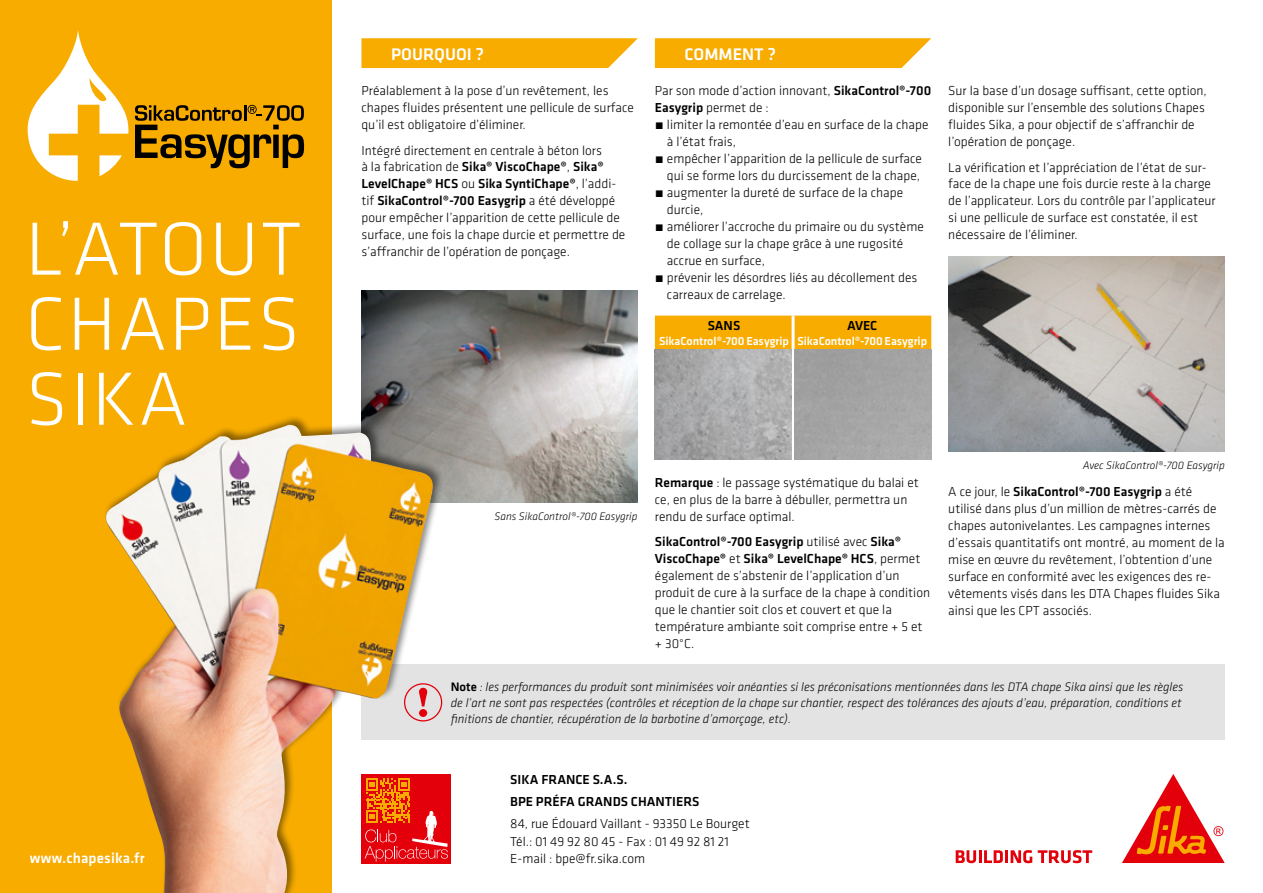
<style>
.page{position:relative;width:1263px;height:893px;background:#fff}
.page>*{position:absolute;margin:0;border:0;box-sizing:border-box;transform-origin:0 0}
.t1{font:300 78px/75px "Klavika";letter-spacing:.03em;color:#fff;text-align:justify}
.t2{font:500 17.4px "Klavika";color:#fff}
.t3{font:500 15px "Klavika";letter-spacing:.01em;color:#fff}
.t4{font:300 13.5px/17px "Klavika";color:#000}
.t5{font:500 13.5px/21.9px "Klavika";color:#000}
.t6{font:italic 300 12.75px/15.8px "Klavika";color:#000}
.t7{font:500 12px "Klavika";letter-spacing:-.005em;color:#fff}
.t8{font:italic 300 11.25px "Klavika";color:#000}
.s1{font-weight:500}
.s2{font-weight:500;font-style:normal}
</style>
<div class="page">
<div style="left:0;top:0;width:332px;height:893px;background:#f8ac00"></div>
<img style="left:361px;top:290px;width:277px;height:213px">
<svg style="left:956px;top:850px;width:76px;height:13px"></svg>
<svg style="left:1038px;top:850px;width:54px;height:13px"></svg>
<svg style="left:1122px;top:774px;width:103px;height:89px"></svg>
<svg style="left:135px;top:105px;width:169px;height:63px"></svg>
<svg style="left:27px;top:30px;width:102px;height:151px"></svg>
<div style="left:655px;top:316px;width:276px;height:33px;background:#f8ac00"></div>
<hr style="left:791px;top:316px;width:3px;height:33px;background:#fff">
<img style="left:655px;top:349px;width:136px;height:111px">
<img style="left:948px;top:256px;width:277px;height:196px">
<div style="left:361px;top:774px;width:90px;height:89px;background:#e3000b"></div>
<svg style="left:444px;top:843px;width:4px;height:16px"></svg>
<div style="left:361px;top:665px;width:864px;height:75px;background:#e3e3e3"></div>
<svg style="left:361px;top:38px;width:277px;height:30px;background:#f8b110"></svg>
<svg style="left:655px;top:38px;width:276px;height:30px;background:#f8b00f"></svg>
<div style="left:104px;top:415px;width:340px;height:478px;background:#000;opacity:.45"></div>
<img style="left:104px;top:425px;width:330px;height:468px">
<h1 class="t1" style="left:26px;top:211px;width:277px">L’ATOUT CHAPES SIKA</h1>
<p class="t3" style="left:30px;top:848px;width:116px">www.chapesika.fr</p>
<p class="t2" style="left:391px;top:42px;width:94px">POURQUOI ?</p>
<p class="t2" style="left:685px;top:42px;width:93px">COMMENT ?</p>
<p class="t4" style="left:361px;top:82px;width:274px">Préalablement à la pose d’un revêtement, les chapes fluides présentent une pellicule de surface qu’il est obligatoire d’éliminer.</p>
<p class="t4" style="left:361px;top:141px;width:265px">Intégré directement en centrale à béton lors<br>à la fabrication de <span class="s1">Sika® ViscoChape®</span>, <span class="s1">Sika® LevelChape® HCS</span> ou <span class="s1">Sika SyntiChape®</span>, l’addi&shy;tif <span class="s1">SikaControl®-700 Easygrip</span> a été développé pour empêcher l’apparition de cette pellicule de surface, une fois la chape durcie et permettre de s’affranchir de l’opération de ponçage.</p>
<p class="t4" style="left:655px;top:82px;width:278px">Par son mode d’action innovant, <span class="s1">SikaControl®-700<br>Easygrip</span> permet de :</p>
<p class="t4" style="left:667px;top:116px;width:263px;text-indent:-12px">• limiter la remontée d’eau en surface de la chape à l’état frais,</p>
<p class="t4" style="left:655px;top:150px;width:269px;text-align:right">• empêcher l’apparition de la pellicule de surface qui se forme lors du durcissement de la chape,</p>
<p class="t4" style="left:667px;top:184px;width:238px;text-indent:-12px">• augmenter la dureté de surface de la chape durcie,</p>
<p class="t4" style="left:667px;top:218px;width:258px;text-indent:-12px">• améliorer l’accroche du primaire ou du système de collage sur la chape grâce à une rugosité accrue en surface,</p>
<p class="t4" style="left:667px;top:269px;width:252px;text-indent:-12px">• prévenir les désordres liés au décollement des carreaux de carrelage.</p>
<p class="t5" style="left:708px;top:314px;width:34px">SANS</p>
<p class="t7" style="left:659px;top:333px;width:131px">SikaControl®-700 Easygrip</p>
<p class="t5" style="left:847px;top:314px;width:32px">AVEC</p>
<p class="t7" style="left:797px;top:333px;width:131px">SikaControl®-700 Easygrip</p>
<p class="t4" style="left:948px;top:82px;width:260px">Sur la base d’un dosage suffisant, cette option, disponible sur l’ensemble des solutions Chapes fluides Sika, a pour objectif de s’affranchir de l’opération de ponçage.</p>
<p class="t4" style="left:948px;top:158px;width:269px">La vérification et l’appréciation de l’état de sur&shy;face de la chape une fois durcie reste à la charge de l’applicateur. Lors du contrôle par l’applicateur si une pellicule de surface est constatée, il est nécessaire de l’éliminer.</p>
<p class="t8" style="left:1083px;top:458px;width:143px">Avec SikaControl®-700 Easygrip</p>
<p class="t4" style="left:655px;top:474px;width:265px"><span class="s1">Remarque</span> : le passage systématique du balai et ce, en plus de la barre à débuller, permettra un rendu de surface optimal.</p>
<p class="t4" style="left:655px;top:533px;width:277px"><span class="s1">SikaControl®-700 Easygrip</span> utilisé avec <span class="s1">Sika® ViscoChape®</span> et <span class="s1">Sika® LevelChape® HCS</span>, permet également de s’abstenir de l’application d’un produit de cure à la surface de la chape à condition que le chantier soit clos et couvert et que la température ambiante soit comprise entre + 5 et + 30°C.</p>
<p class="t6" style="left:451px;top:679px;width:734px"><span class="s2">Note</span> : les performances du produit sont minimisées voir anéanties si les préconisations mentionnées dans les DTA chape Sika ainsi que les règles de l’art ne sont pas respectées (contrôles et réception de la chape sur chantier, respect des tolérances des ajouts d’eau, préparation, conditions et finitions de chantier, récupération de la barbotine d’amorçage, etc).</p>
<p class="t4" style="left:948px;top:483px;width:278px">A ce jour, le <span class="s1">SikaControl®-700 Easygrip</span> a été utilisé dans plus d’un million de mètres-carrés de chapes autonivelantes. Les campagnes internes d’essais quantitatifs ont montré, au moment de la mise en œuvre du revêtement, l’obtention d’une surface en conformité avec les exigences des re&shy;vêtements visés dans les DTA Chapes fluides Sika ainsi que les CPT associés.</p>
<p class="t8" style="left:494px;top:509px;width:144px">Sans SikaControl®-700 Easygrip</p>
<p class="t5" style="left:510px;top:768px;width:191px">SIKA FRANCE S.A.S.<br>BPE PRÉFA GRANDS CHANTIERS</p>
<p class="t4" style="left:510px;top:814px;width:241px;line-height:17.7px">84, rue Édouard Vaillant - 93350 Le Bourget<br>Tél.: 01 49 92 80 45 - Fax : 01 49 92 81 21<br>E-mail : bpe@fr.sika.com</p>
</div>
